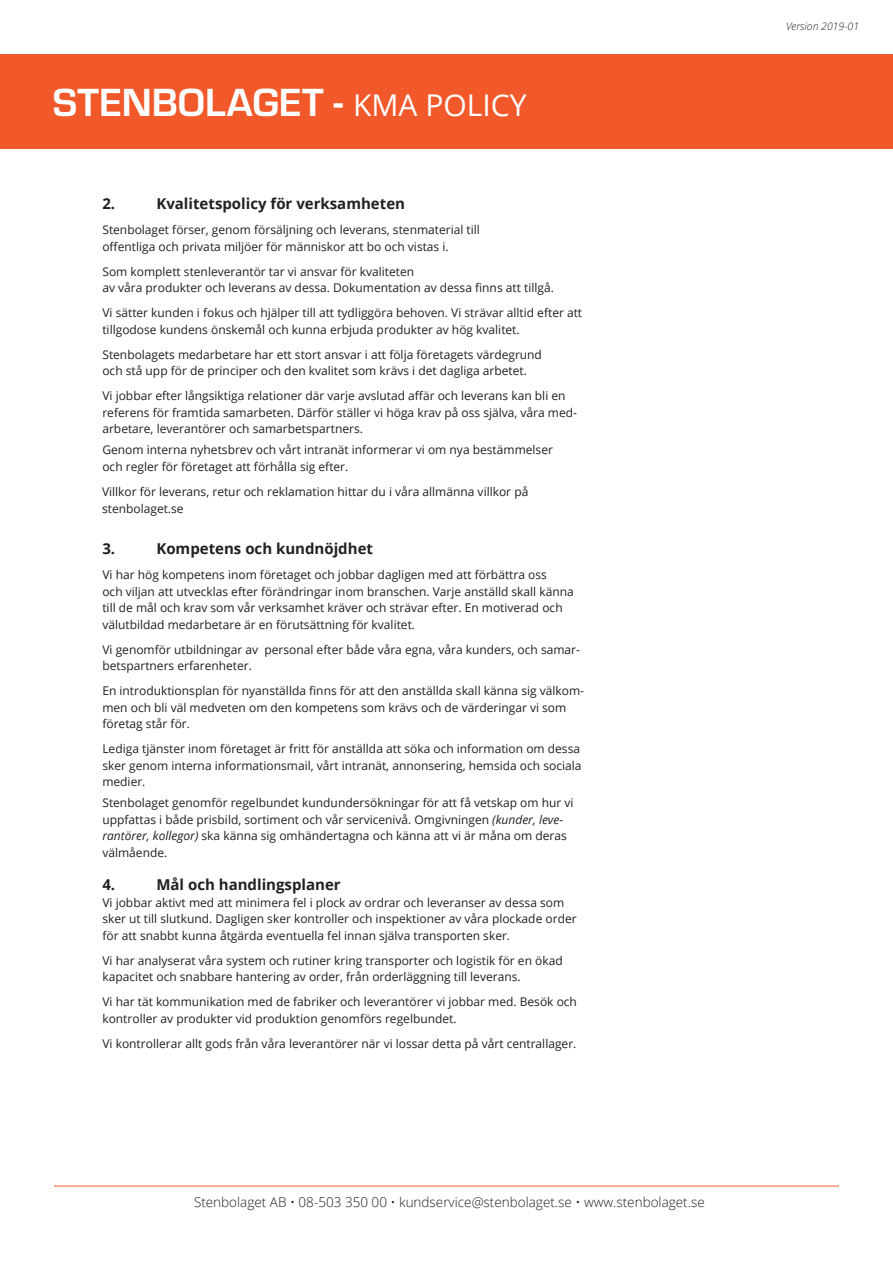
<style>
.page{position:relative;width:893px;height:1263px;background:#fff}
.page>*{position:absolute;margin:0;border:0;box-sizing:border-box;transform-origin:0 0}
.t1{font:700 40.8px "Eurostile";color:#fff}
.t2{font:700 15px "Open Sans";color:#231f20}
.t3{font:300 13.5px "Open Sans";color:#231f20}
.t4{font:12px/16.5px "Open Sans";color:#231f20}
.t5{font:italic 300 10.5px "Open Sans";color:#231f20}
.s1{font-family:"Open Sans";font-weight:400;font-size:30px}
.s2{font-style:italic}
</style>
<div class="page">
<div style="left:0;top:54px;width:893px;height:95px;background:#f1592a"></div>
<hr style="left:54px;top:1186px;width:785px;height:1px;background:#f1592a">
<h1 class="t1" style="left:53px;top:73px;width:475px">STENBOLAGET - <span class="s1">KMA POLICY</span></h1>
<p class="t2" style="left:102px;top:193px;width:14px">2.</p>
<p class="t2" style="left:156px;top:193px;width:250px">Kvalitetspolicy för verksamheten</p>
<p class="t4" style="left:102px;top:221px;width:379px">Stenbolaget förser, genom försäljning och leverans, stenmaterial till offentliga och privata miljöer för människor att bo och vistas i.</p>
<p class="t4" style="left:102px;top:263px;width:453px">Som komplett stenleverantör tar vi ansvar för kvaliteten<br>av våra produkter och leverans av dessa. Dokumentation av dessa finns att tillgå.</p>
<p class="t4" style="left:102px;top:304px;width:481px">Vi sätter kunden i fokus och hjälper till att tydliggöra behoven. Vi strävar alltid efter att tillgodose kundens önskemål och kunna erbjuda produkter av hög kvalitet.</p>
<p class="t4" style="left:102px;top:346px;width:441px">Stenbolagets medarbetare har ett stort ansvar i att följa företagets värdegrund och stå upp för de principer och den kvalitet som krävs i det dagliga arbetet.</p>
<p class="t4" style="left:102px;top:387px;width:476px">Vi jobbar efter långsiktiga relationer där varje avslutad affär och leverans kan bli en referens för framtida samarbeten. Därför ställer vi höga krav på oss själva, våra med&shy;arbetare, leverantörer och samarbetspartners.</p>
<p class="t4" style="left:102px;top:441px;width:452px">Genom interna nyhetsbrev och vårt intranät informerar vi om nya bestämmelser och regler för företaget att förhålla sig efter.</p>
<p class="t4" style="left:102px;top:483px;width:428px">Villkor för leverans, retur och reklamation hittar du i våra allmänna villkor på stenbolaget.se</p>
<p class="t2" style="left:102px;top:538px;width:14px">3.</p>
<p class="t2" style="left:156px;top:538px;width:218px">Kompetens och kundnöjdhet</p>
<p class="t4" style="left:102px;top:566px;width:473px">Vi har hög kompetens inom företaget och jobbar dagligen med att förbättra oss<br>och viljan att utvecklas efter förändringar inom branschen. Varje anställd skall känna till de mål och krav som vår verksamhet kräver och strävar efter. En motiverad och välutbildad medarbetare är en förutsättning för kvalitet.</p>
<p class="t4" style="left:102px;top:641px;width:479px">Vi genomför utbildningar av personal efter både våra egna, våra kunders, och samar&shy;betspartners erfarenheter.</p>
<p class="t4" style="left:102px;top:682px;width:483px">En introduktionsplan för nyanställda finns för att den anställda skall känna sig välkom&shy;men och bli väl medveten om den kompetens som krävs och de värderingar vi som företag står för.</p>
<p class="t4" style="left:102px;top:740px;width:481px;text-align:justify">Lediga tjänster inom företaget är fritt för anställda att söka och information om dessa sker genom interna informationsmail, vårt intranät, annonsering, hemsida och sociala medier.</p>
<p class="t4" style="left:102px;top:794px;width:473px">Stenbolaget genomför regelbundet kundundersökningar för att få vetskap om hur vi uppfattas i både prisbild, sortiment och vår servicenivå. Omgivningen <span class="s2">(kunder, leve&shy;rantörer, kollegor)</span> ska känna sig omhändertagna och känna att vi är måna om deras välmående.</p>
<p class="t2" style="left:102px;top:874px;width:14px">4.</p>
<p class="t2" style="left:156px;top:874px;width:186px">Mål och handlingsplaner</p>
<p class="t4" style="left:102px;top:894px;width:476px">Vi jobbar aktivt med att minimera fel i plock av ordrar och leveranser av dessa som sker ut till slutkund. Dagligen sker kontroller och inspektioner av våra plockade order för att snabbt kunna åtgärda eventuella fel innan själva transporten sker.</p>
<p class="t4" style="left:102px;top:952px;width:462px">Vi har analyserat våra system och rutiner kring transporter och logistik för en ökad kapacitet och snabbare hantering av order, från orderläggning till leverans.</p>
<p class="t4" style="left:102px;top:993px;width:476px">Vi har tät kommunikation med de fabriker och leverantörer vi jobbar med. Besök och kontroller av produkter vid produktion genomförs regelbundet.</p>
<p class="t4" style="left:102px;top:1035px;width:476px">Vi kontrollerar allt gods från våra leverantörer när vi lossar detta på vårt centrallager.</p>
<p class="t3" style="left:194px;top:1193px;width:512px">Stenbolaget AB • 08-503 350 00 • kundservice@stenbolaget.se • www.stenbolaget.se</p>
<p class="t5" style="left:786px;top:19px;width:75px">Version 2019-01</p>
</div>
